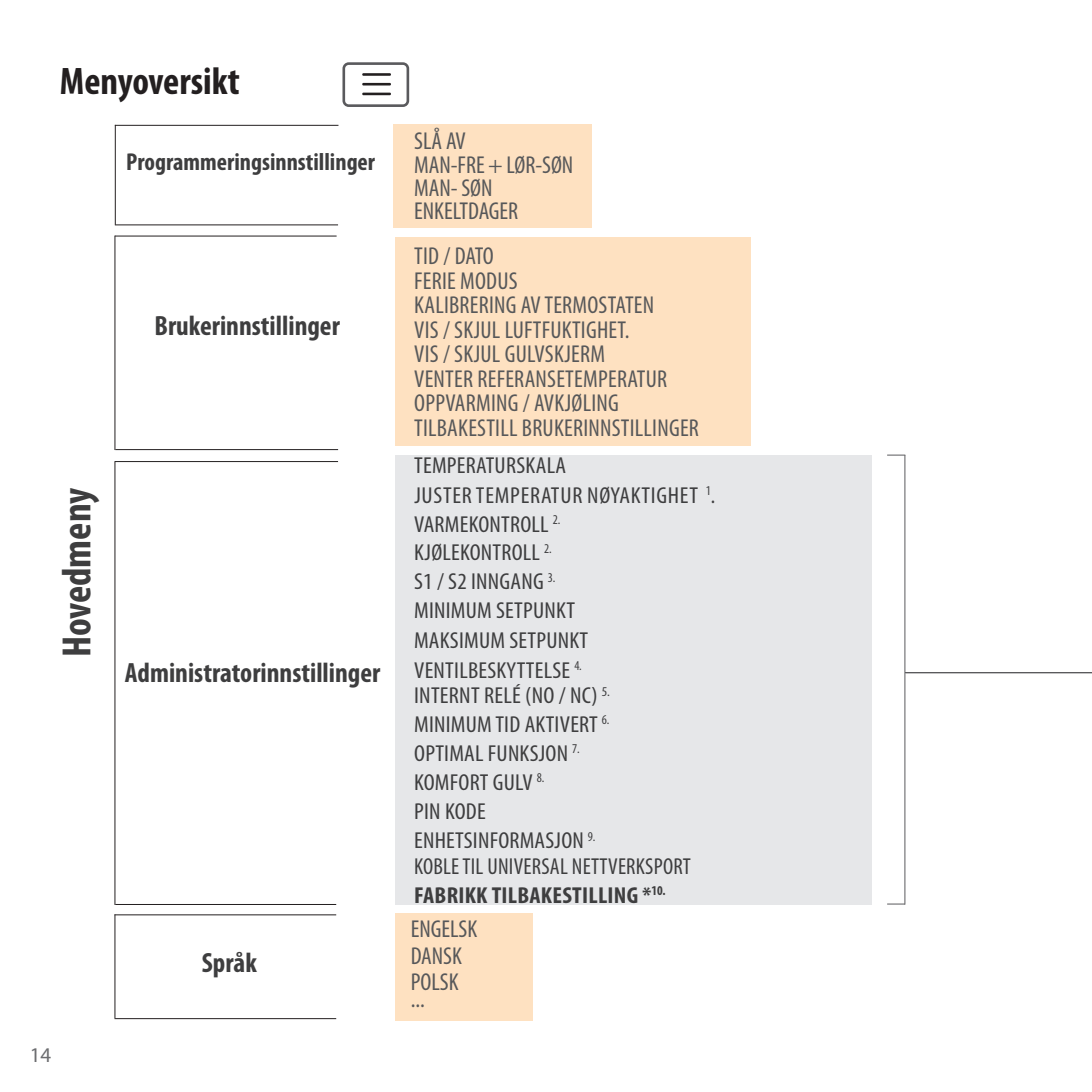
<style>
.page{position:relative;width:1092px;height:1092px;background:#fff}
.page>*{position:absolute;margin:0;border:0;box-sizing:border-box;transform-origin:0 0}
.t1{font:700 condensed 40.95px "Myriad Pro";color:#3e3e3f}
.t2{font:700 condensed 38.5px "Myriad Pro";color:#231f20}
.t3{font:700 condensed 28px "Myriad Pro";color:#3e3e3f}
.t4{font:condensed 24.5px/24.5px "Myriad Pro";letter-spacing:.01em;color:#57585a}
.t5{font:700 condensed 24.5px "Myriad Pro";color:#3e3e3f}
.t6{font:condensed 23.1px/29.4px "Myriad Pro";letter-spacing:.01em;color:#3e3e3f;scale:1.06 1}
.t7{font:condensed 23.1px/29.1px "Myriad Pro";letter-spacing:.01em;color:#3e3e3f}
.t8{font:21px "Myriad Pro";color:#6c6d70}
.s1{font-weight:700}
</style>
<div class="page">
<div style="left:395px;top:455px;width:476px;height:449px;background:#e6e7e9"></div>
<div style="left:395px;top:237px;width:356px;height:208px;background:#fee1c1"></div>
<div style="left:395px;top:913px;width:137px;height:107px;background:#fee1c1"></div>
<hr style="left:362px;top:83px;width:29px;height:2px;background:#231f20">
<hr style="left:362px;top:73px;width:29px;height:3px;background:#231f20">
<hr style="left:362px;top:93px;width:29px;height:2px;background:#231f20">
<hr style="left:115px;top:125px;width:1px;height:100px;background:#231f20">
<hr style="left:115px;top:125px;width:223px;height:1px;background:#231f20">
<hr style="left:115px;top:461px;width:223px;height:1px;background:#231f20">
<hr style="left:115px;top:235px;width:221px;height:2px;background:#231f20">
<hr style="left:115px;top:224px;width:223px;height:1px;background:#231f20">
<hr style="left:114px;top:914px;width:222px;height:1px;background:#231f20">
<hr style="left:114px;top:1017px;width:222px;height:2px;background:#231f20">
<hr style="left:115px;top:903px;width:221px;height:2px;background:#231f20">
<hr style="left:115px;top:449px;width:223px;height:1px;background:#231f20">
<div style="left:393px;top:125px;width:198px;height:103px;background:#fee1c1"></div>
<hr style="left:114px;top:914px;width:1px;height:104px;background:#231f20">
<hr style="left:114px;top:235px;width:1px;height:215px;background:#231f20">
<hr style="left:114px;top:461px;width:1px;height:443px;background:#231f20">
<hr style="left:904px;top:455px;width:1px;height:449px;background:#5a5a5d">
<svg style="left:887px;top:454px;width:18px;height:1px"></svg>
<svg style="left:887px;top:903px;width:17px;height:1px"></svg>
<div style="left:342px;top:62px;width:67px;height:45px;border:3px solid #5a5a5d;border-radius:5px"></div>
<hr style="left:905px;top:672px;width:186px;height:1px;background:#5a5a5d">
<h2 class="t2" style="left:60px;top:57px;width:181px">Menyoversikt</h2>
<p class="t5" style="left:126px;top:147px;width:250px">Programmeringsinnstillinger</p>
<p class="t3" style="left:154px;top:307px;width:187px">Brukerinnstillinger</p>
<h1 class="t1" style="left:51px;top:657px;width:171px;rotate:-90deg">Hovedmeny</h1>
<p class="t3" style="left:125px;top:655px;width:257px">Administratorinnstillinger</p>
<p class="t8" style="left:30px;top:1042px;width:23px">14</p>
<p class="t3" style="left:202px;top:945px;width:57px">Språk</p>
<p class="t4" style="left:414px;top:129px;width:161px;line-height:23.1px">SLÅ AV<br>MAN-FRE + LØR-SØN<br>MAN- SØN<br>ENKELTDAGER</p>
<p class="t4" style="left:414px;top:244px;width:286px">TID / DATO<br>FERIE MODUS<br>KALIBRERING AV TERMOSTATEN<br>VIS / SKJUL LUFTFUKTIGHET.<br>VIS / SKJUL GULVSKJERM<br>VENTER REFERANSETEMPERATUR<br>OPPVARMING / AVKJØLING<br>TILBAKESTILL BRUKERINNSTILLINGER</p>
<p class="t6" style="left:414px;top:450px;width:285px">TEMPERATURSKALA<br>JUSTER TEMPERATUR NØYAKTIGHET <sup>1</sup>.<br>VARMEKONTROLL <sup>2.<br></sup>KJØLEKONTROLL <sup>2.<br></sup>S1 / S2 INNGANG <sup>3.<br></sup>MINIMUM SETPUNKT<br>MAKSIMUM SETPUNKT<br>VENTILBESKYTTELSE <sup>4.</sup></p>
<p class="t6" style="left:414px;top:680px;width:186px">INTERNT RELÉ (NO / NC) <sup>5.<br></sup>MINIMUM TID AKTIVERT <sup>6.<br></sup>OPTIMAL FUNKSJON <sup>7.<br></sup>KOMFORT GULV <sup>8.<br></sup>PIN KODE<br>ENHETSINFORMASJON <sup>9.</sup></p>
<p class="t7" style="left:414px;top:851px;width:278px">KOBLE TIL UNIVERSAL NETTVERKSPORT<br><span class="s1">FABRIKK TILBAKESTILLING *</span><sup>10.</sup></p>
<p class="t4" style="left:410px;top:915px;width:68px;line-height:26.2px">ENGELSK<br>DANSK<br>POLSK</p>
<p class="t4" style="left:410px;top:986px;width:16px">...</p>
</div>
